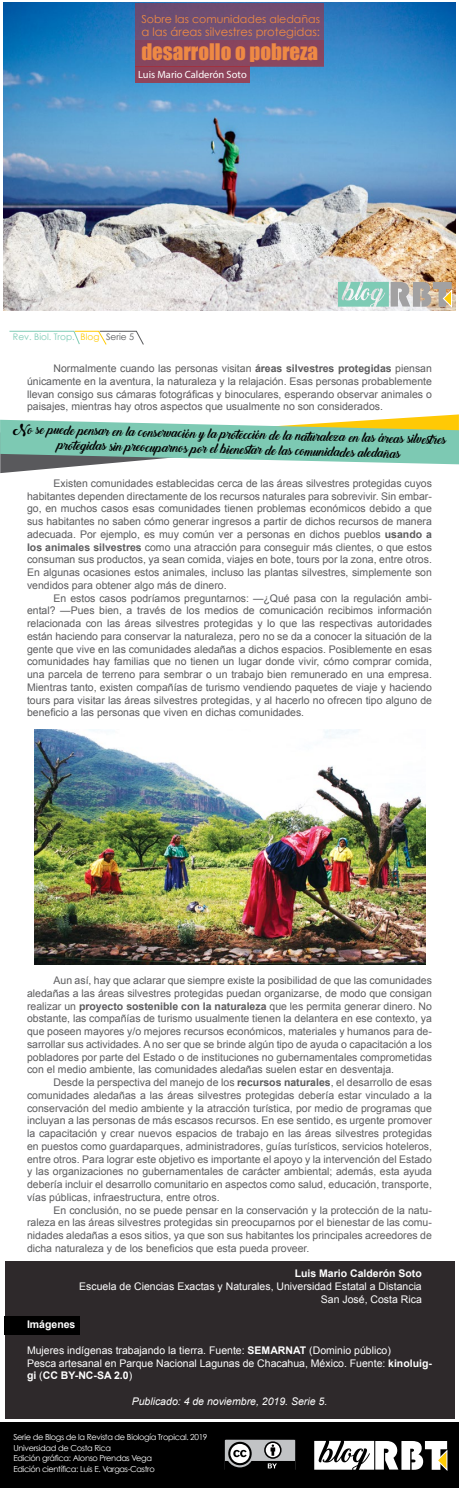
<style>
.page{position:relative;width:459px;height:1488px;background:#fff}
.page>*{position:absolute;margin:0;border:0;box-sizing:border-box;transform-origin:0 0}
.t1{font:21px "Impact";color:#ee8944}
.t2{font:12px/14.9px "Backto Black Demo";color:#000;text-align:center}
.t3{font:11.62px "Century Gothic";color:#ee8944}
.t4{font:11.02px "Century Gothic";color:#ee8944}
.t5{font:10.5px/12.8px "Arial";color:#5c5c5e;text-align:justify}
.t6{font:10.5px/12.8px "Arial";color:#fff;text-align:right}
.t7{font:italic 10.5px "Arial";color:#fff}
.t8{font:700 10.5px "Arial";color:#fff}
.t9{font:10.5px "Myriad Pro";color:#fff}
.t10{font:9px "Century Gothic";color:#7ecbb5}
.t11{font:8.25px/10.5px "Century Gothic";letter-spacing:-.04em;color:#fff}
.s1{color:#ffcb05}
.s2{color:#58595b}
.s3{font-weight:700}
</style>
<div class="page">
<div style="left:5px;top:1261px;width:450px;height:158px;background:#2e292b"></div>
<div style="left:5px;top:1316px;width:75px;height:18px;background:#000"></div>
<div style="left:0;top:1423px;width:459px;height:65px;background:#000"></div>
<svg style="left:314px;top:1441px;width:134px;height:30px"></svg>
<svg style="left:224px;top:1439px;width:72px;height:31px"></svg>
<img style="left:4px;top:3px;width:451px;height:308px">
<svg style="left:338px;top:282px;width:114px;height:26px;background:#aec1b4"></svg>
<div style="left:136px;top:66px;width:114px;height:16px;background:#8f455b"></div>
<div style="left:136px;top:3px;width:188px;height:63px;background:#704f73"></div>
<div style="left:136px;top:40px;width:188px;height:26px;background:#88455f"></div>
<svg style="left:9px;top:330px;width:135px;height:15px"></svg>
<svg style="left:0;top:414px;width:459px;height:59px"></svg>
<img style="left:34px;top:729px;width:392px;height:235px">
<p class="t4" style="left:141px;top:12px;width:180px">Sobre las comunidades aledañas</p>
<p class="t3" style="left:141px;top:24px;width:180px">a las áreas silvestres protegidas:</p>
<h1 class="t1" style="left:141px;top:36px;width:178px">desarrollo o pobreza</h1>
<p class="t9" style="left:138px;top:68px;width:110px">Luis Mario Calderón Soto</p>
<p class="t10" style="left:13px;top:332px;width:123px">Rev. Biol. Trop. <span class="s1">Blog</span> <span class="s2">Serie 5</span></p>
<p class="t5" style="left:27px;top:362px;width:406px;text-indent:27px">Normalmente cuando las personas visitan <span class="s3">áreas silvestres protegidas</span> piensan únicamente en la aventura, la naturaleza y la relajación. Esas personas probablemente llevan consigo sus cámaras fotográficas y binoculares, esperando observar animales o paisajes, mientras hay otros aspectos que usualmente no son considerados.</p>
<p class="t2" style="left:13px;top:423px;width:435px;rotate:1deg">No se puede pensar en la conservación y la protección de la naturaleza en las áreas silvestr es protegidas sin preocuparnos por el bienestar de las comunidades aledañas</p>
<p class="t5" style="left:27px;top:477px;width:407px;text-indent:27px">Existen comunidades establecidas cerca de las áreas silvestres protegidas cuyos habitantes dependen directamente de los recursos naturales para sobrevivir. Sin embar&shy;go, en muchos casos esas comunidades tienen problemas económicos debido a que sus habitantes no saben cómo generar ingresos a partir de dichos recursos de manera adecuada. Por ejemplo, es muy común ver a personas en dichos pueblos <span class="s3">usando a los animales silvestres</span> como una atracción para conseguir más clientes, o que estos consuman sus productos, ya sean comida, viajes en bote, tours por la zona, entre otros.<br>En algunas ocasiones estos animales, incluso las plantas silvestres, simplemente son vendidos para obtener algo más de dinero.</p>
<p class="t5" style="left:27px;top:592px;width:407px;text-indent:27px">En estos casos podríamos preguntarnos: —¿Qué pasa con la regulación ambi&shy;ental? —Pues bien, a través de los medios de comunicación recibimos información relacionada con las áreas silvestres protegidas y lo que las respectivas autoridades están haciendo para conservar la naturaleza, pero no se da a conocer la situación de la gente que vive en las comunidades aledañas a dichos espacios. Posiblemente en esas comunidades hay familias que no tienen un lugar donde vivir, cómo comprar comida, una parcela de terreno para sembrar o un trabajo bien remunerado en una empresa.<br>Mientras tanto, existen compañías de turismo vendiendo paquetes de viaje y haciendo tours para visitar las áreas silvestres protegidas, y al hacerlo no ofrecen tipo alguno de beneficio a las personas que viven en dichas comunidades.</p>
<p class="t5" style="left:27px;top:974px;width:407px;text-indent:27px">Aun así, hay que aclarar que siempre existe la posibilidad de que las comunidades aledañas a las áreas silvestres protegidas puedan organizarse, de modo que consigan realizar un <span class="s3">proyecto sostenible con la naturaleza</span> que les permita generar dinero. No obstante, las compañías de turismo usualmente tienen la delantera en ese contexto, ya que poseen mayores y/o mejores recursos económicos, materiales y humanos para de&shy;sarrollar sus actividades. A no ser que se brinde algún tipo de ayuda o capacitación a los pobladores por parte del Estado o de instituciones no gubernamentales comprometidas con el medio ambiente, las comunidades aledañas suelen estar en desventaja.</p>
<p class="t5" style="left:27px;top:1076px;width:407px;text-indent:27px">Desde la perspectiva del manejo de los <span class="s3">recursos naturales</span>, el desarrollo de esas comunidades aledañas a las áreas silvestres protegidas debería estar vinculado a la conservación del medio ambiente y la atracción turística, por medio de programas que incluyan a las personas de más escasos recursos. En ese sentido, es urgente promover la capacitación y crear nuevos espacios de trabajo en las áreas silvestres protegidas en puestos como guardaparques, administradores, guías turísticos, servicios hoteleros, entre otros. Para lograr este objetivo es importante el apoyo y la intervención del Estado y las organizaciones no gubernamentales de carácter ambiental; además, esta ayuda debería incluir el desarrollo comunitario en aspectos como salud, educación, transporte, vías públicas, infraestructura, entre otros.</p>
<p class="t5" style="left:27px;top:1204px;width:406px;text-indent:27px">En conclusión, no se puede pensar en la conservación y la protección de la natu&shy;raleza en las áreas silvestres protegidas sin preocuparnos por el bienestar de las comu&shy;nidades aledañas a esos sitios, ya que son sus habitantes los principales acreedores de dicha naturaleza y de los beneficios que esta pueda proveer.</p>
<p class="t8" style="left:295px;top:1267px;width:129px">Luis Mario Calderón Soto</p>
<p class="t6" style="left:79px;top:1280px;width:344px">Escuela de Ciencias Exactas y Naturales, Universidad Estatal a Distancia<br>San José, Costa Rica</p>
<p class="t8" style="left:27px;top:1318px;width:50px">Imágenes</p>
<p class="t6" style="left:27px;top:1344px;width:406px;text-align:left">Mujeres indígenas trabajando la tierra. Fuente: <span class="s3">SEMARNAT</span> (Dominio público)<br>Pesca artesanal en Parque Nacional Lagunas de Chacahua, México. Fuente: <span class="s3">kinoluig&shy;gi</span> (<span class="s3">CC BY-NC-SA 2.0</span>)</p>
<p class="t7" style="left:132px;top:1394px;width:197px">Publicado: 4 de noviembre, 2019. Serie 5.</p>
<p class="t11" style="left:13px;top:1432px;width:196px">Serie de Blogs de la Revista de Biología Tropical. 2019<br>Universidad de Costa Rica<br>Edición gráfica: Alonso Prendas Vega<br>Edición científica: Luis E. Vargas-Castro</p>
</div>
